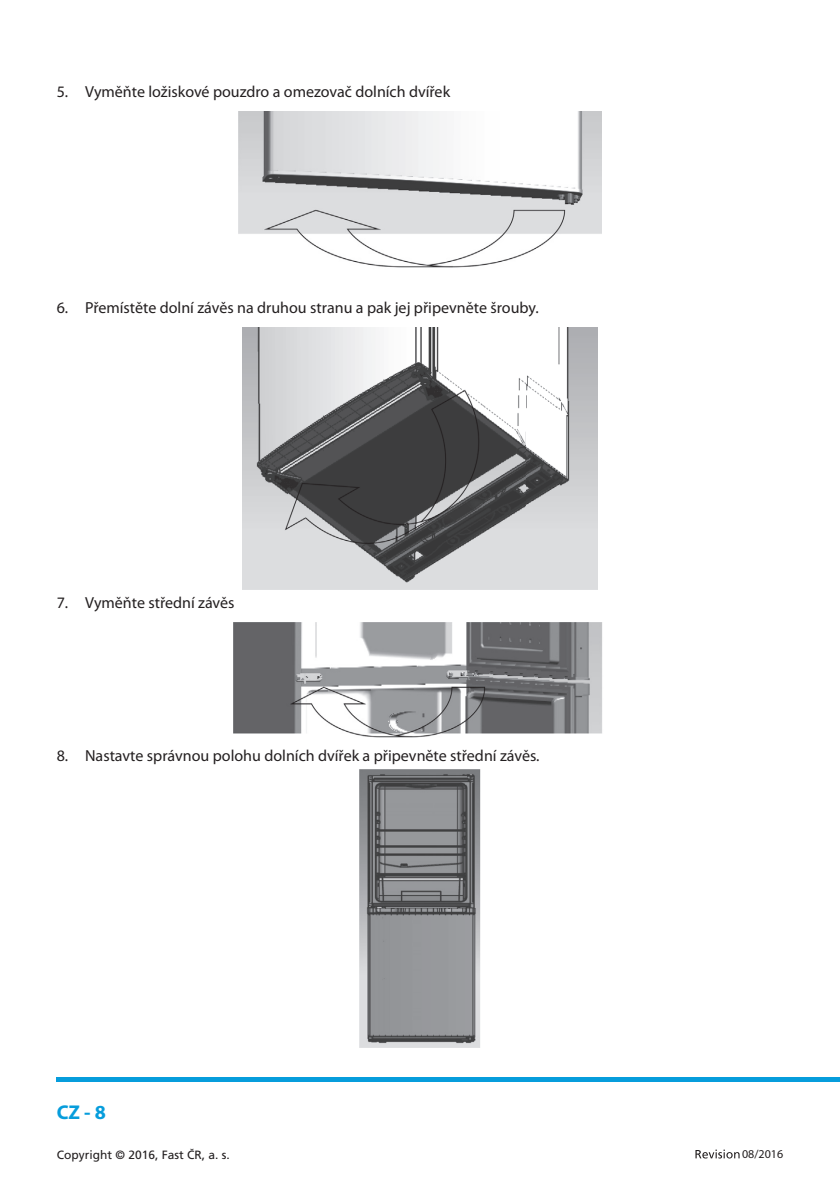
<style>
.page{position:relative;width:840px;height:1191px;background:#fff}
.page>*{position:absolute;margin:0;border:0;box-sizing:border-box;transform-origin:0 0}
.t1{font:700 20px "Myriad Pro";color:#069ddc}
.t2{font:16px "Myriad Pro";color:#231f20}
.t3{font:12px "Frutiger CE";color:#231f20}
.t4{font:12px "Myriad Pro";color:#231f20}
</style>
<div class="page">
<hr style="left:57px;top:1077px;width:782px;height:4px;background:#069ddc">
<svg style="left:695px;top:1149px;width:44px;height:9px"></svg>
<img style="left:238px;top:112px;width:363px;height:156px">
<img style="left:242px;top:327px;width:355px;height:262px">
<img style="left:234px;top:623px;width:368px;height:115px">
<img style="left:359px;top:769px;width:120px;height:278px">
<p class="t2" style="left:57px;top:86px;width:395px">5. Vyměňte ložiskové pouzdro a omezovač dolních dvířek</p>
<p class="t2" style="left:57px;top:301px;width:483px">6. Přemístěte dolní závěs na druhou stranu a pak jej připevněte šrouby.</p>
<p class="t2" style="left:57px;top:597px;width:179px">7. Vyměňte střední závěs</p>
<p class="t2" style="left:57px;top:749px;width:484px">8. Nastavte správnou polohu dolních dvířek a připevněte střední závěs.</p>
<p class="t1" style="left:57px;top:1104px;width:51px">CZ - 8</p>
<p class="t3" style="left:57px;top:1149px;width:174px">Copyright © 2016, Fast ČR, a. s.</p>
<p class="t4" style="left:741px;top:1149px;width:43px">08/2016</p>
</div>
